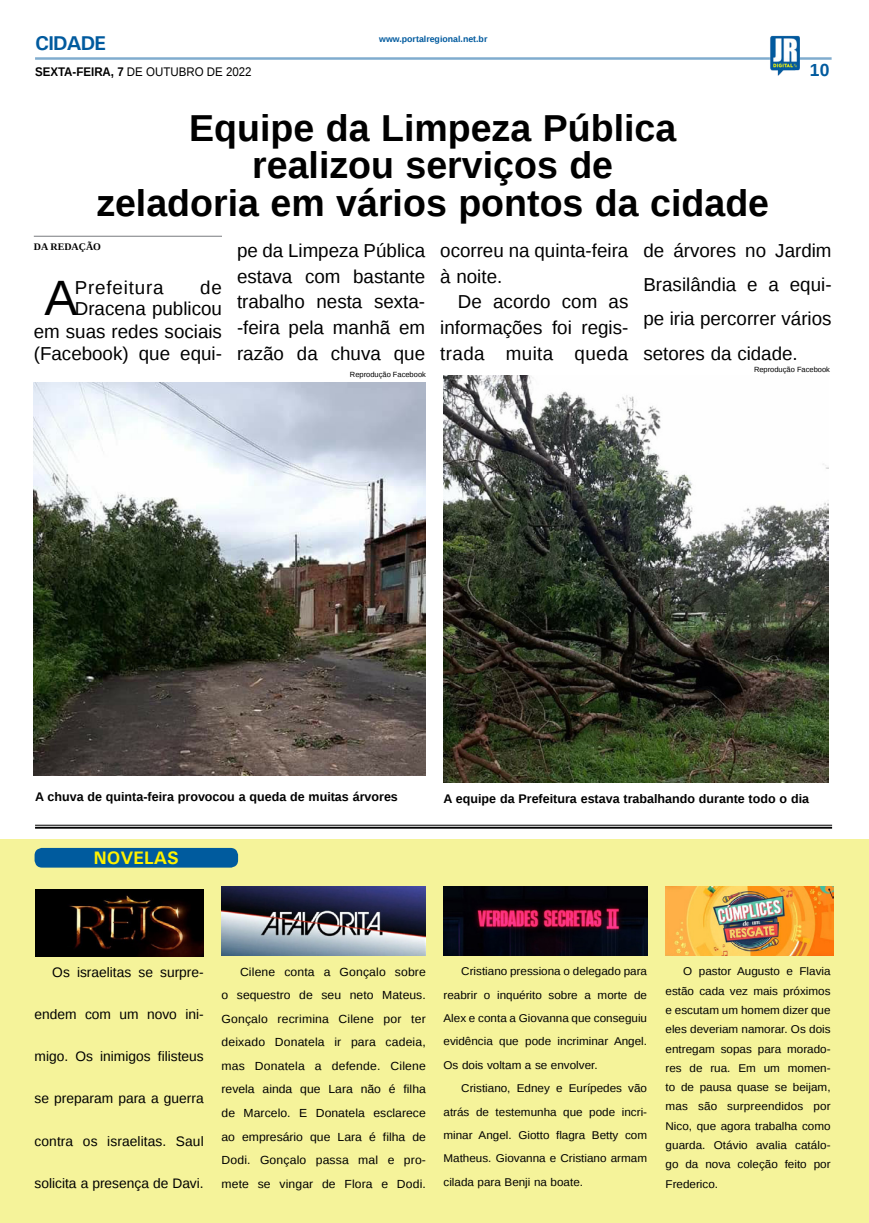
<style>
.page{position:relative;width:869px;height:1223px;background:#fff}
.page>*{position:absolute;margin:0;border:0;box-sizing:border-box;transform-origin:0 0}
.MATÉRIA{font:49.62px "Liberation Sans";color:#000}
.TÍTULO{font:700 37.5px "Liberation Sans";color:#000}
.TITULO_PG{font:700 20px "Univers";letter-spacing:-.04em;color:#005a9e}
.MATÉRIA-2{font:18.75px/25.8px "Liberation Sans";color:#000;text-align:justify}
.MATÉRIA-3{font:18.75px "Liberation Sans";letter-spacing:.045em;color:#000}
.t1{font:700 18.12px "Univers";color:#fff200}
.TÍTULO-2{font:700 17.5px "Liberation Sans";color:#005a9e}
.MATÉRIA-4{font:13.75px "Liberation Sans";color:#000}
.LEGENDA{font:700 12.5px "Liberation Sans";color:#000}
.DATA_PG{font:12.5px "Liberation Sans";color:#000;scale:.92 1}
.MATÉRIA-5{font:11.75px/23.5px "Liberation Sans";letter-spacing:.01em;color:#000;text-align:justify;scale:1.04 1}
.MATÉRIA-6{font:11.25px/19.2px "Liberation Sans";color:#000;text-align:justify;scale:1.04 1}
.CRÉDITO_NOME{font:700 10px "Liberation Serif";color:#000}
.DATA_PG-2{font:700 8.75px "Liberation Sans";color:#005a9e}
.CRÉDITO_FOTO{font:7.5px "Liberation Sans";color:#000}
.s1{font-weight:700}
</style>
<div class="page">
<hr style="left:35px;top:57px;width:796px;height:3px;background:#005a9e">
<img style="left:769px;top:36px;width:30px;height:40px">
<div style="left:0;top:839px;width:868px;height:383px;background:#f5f39a"></div>
<div style="left:35px;top:848px;width:203px;height:19px;background:#005b9e;border-radius:8px"></div>
<hr style="left:35px;top:825px;width:796px;height:1px;background:#000101">
<hr style="left:35px;top:826px;width:796px;height:2px;background:#000101">
<img style="left:221px;top:886px;width:204px;height:69px">
<img style="left:665px;top:886px;width:168px;height:69px">
<img style="left:35px;top:889px;width:169px;height:67px">
<img style="left:443px;top:886px;width:204px;height:69px">
<img style="left:34px;top:383px;width:391px;height:392px">
<img style="left:443px;top:376px;width:385px;height:406px">
<hr style="left:34px;top:236px;width:188px;height:1px;background:#939598">
<p class="TITULO_PG" style="left:35px;top:31px;width:72px">CIDADE</p>
<p class="DATA_PG" style="left:35px;top:65px;width:237px"><span class="s1">SEXTA-FEIRA, 7</span> DE OUTUBRO DE 2022</p>
<p class="DATA_PG-2" style="left:379px;top:33px;width:110px">www.portalregional.net.br</p>
<p class="TÍTULO-2" style="left:809px;top:58px;width:21px">10</p>
<p class="TÍTULO" style="left:189px;top:102px;width:488px">Equipe da Limpeza Pública</p>
<p class="TÍTULO" style="left:252px;top:140px;width:362px">realizou serviços de</p>
<p class="TÍTULO" style="left:96px;top:177px;width:674px">zeladoria em vários pontos da cidade</p>
<p class="CRÉDITO_NOME" style="left:34px;top:240px;width:69px">DA REDAÇÃO</p>
<p class="MATÉRIA" style="left:44px;top:270px;width:35px">A</p>
<p class="MATÉRIA-3" style="left:75px;top:277px;width:90px">Prefeitura</p>
<p class="MATÉRIA-2" style="left:237px;top:238px;width:190px">pe da Limpeza Pública estava com bastante trabalho nesta sexta--feira pela manhã em razão da chuva que</p>
<p class="MATÉRIA-2" style="left:440px;top:238px;width:189px">ocorreu na quinta-feira à noite.</p>
<p class="MATÉRIA-2" style="left:643px;top:234px;width:189px;line-height:34.4px">de árvores no Jardim Brasilândia e a equi&shy;pe iria percorrer vários setores da cidade.</p>
<p class="MATÉRIA-2" style="left:34px;top:277px;width:189px;line-height:21.9px;text-align:right">de<br>Dracena publicou<br>em suas redes sociais (Facebook) que equi-</p>
<p class="MATÉRIA-2" style="left:440px;top:290px;width:189px;text-indent:18px">De acordo com as informações foi regis&shy;trada muita queda</p>
<p class="CRÉDITO_FOTO" style="left:350px;top:370px;width:77px">Reprodução Facebook</p>
<p class="CRÉDITO_FOTO" style="left:753px;top:365px;width:77px">Reprodução Facebook</p>
<p class="LEGENDA" style="left:35px;top:788px;width:364px">A chuva de quinta-feira provocou a queda de muitas árvores</p>
<p class="LEGENDA" style="left:443px;top:789px;width:367px">A equipe da Prefeitura estava trabalhando durante todo o dia</p>
<p class="t1" style="left:94px;top:846px;width:87px">NOVELAS</p>
<p class="MATÉRIA-4" style="left:52px;top:964px;width:153px">Os israelitas se surpre-</p>
<p class="MATÉRIA-4" style="left:35px;top:1006px;width:171px">endem com um novo ini-</p>
<p class="MATÉRIA-4" style="left:35px;top:1048px;width:170px">migo. Os inimigos filisteus</p>
<p class="MATÉRIA-4" style="left:35px;top:1090px;width:170px">se preparam para a guerra</p>
<p class="MATÉRIA-4" style="left:35px;top:1132px;width:171px">contra os israelitas. Saul</p>
<p class="MATÉRIA-4" style="left:35px;top:1175px;width:171px">solicita a presença de Davi.</p>
<p class="MATÉRIA-5" style="left:221px;top:960px;width:198px;text-indent:18px">Cilene conta a Gonçalo sobre o sequestro de seu neto Mateus.<br>Gonçalo recrimina Cilene por ter deixado Donatela ir para cadeia, mas Donatela a defende. Cilene revela ainda que Lara não é filha de Marcelo. E Donatela esclarece ao empresário que Lara é filha de Dodi. Gonçalo passa mal e pro&shy;mete se vingar de Flora e Dodi.</p>
<p class="MATÉRIA-6" style="left:443px;top:960px;width:197px;line-height:23.4px;text-indent:18px">Cristiano pressiona o delegado para reabrir o inquérito sobre a morte de Alex e conta a Giovanna que conseguiu evidência que pode incriminar Angel.<br>Os dois voltam a se envolver.</p>
<p class="MATÉRIA-6" style="left:443px;top:1077px;width:197px;line-height:23.4px;text-indent:18px">Cristiano, Edney e Eurípedes vão atrás de testemunha que pode incri&shy;minar Angel. Giotto flagra Betty com Matheus. Giovanna e Cristiano armam cilada para Benji na boate.</p>
<p class="MATÉRIA-6" style="left:665px;top:962px;width:160px;text-indent:18px">O pastor Augusto e Flavia estão cada vez mais próximos e escutam um homem dizer que eles deveriam namorar. Os dois entregam sopas para morado&shy;res de rua. Em um momen&shy;to de pausa quase se beijam, mas são surpreendidos por Nico, que agora trabalha como guarda. Otávio avalia catálo&shy;go da nova coleção feito por Frederico.</p>
</div>
